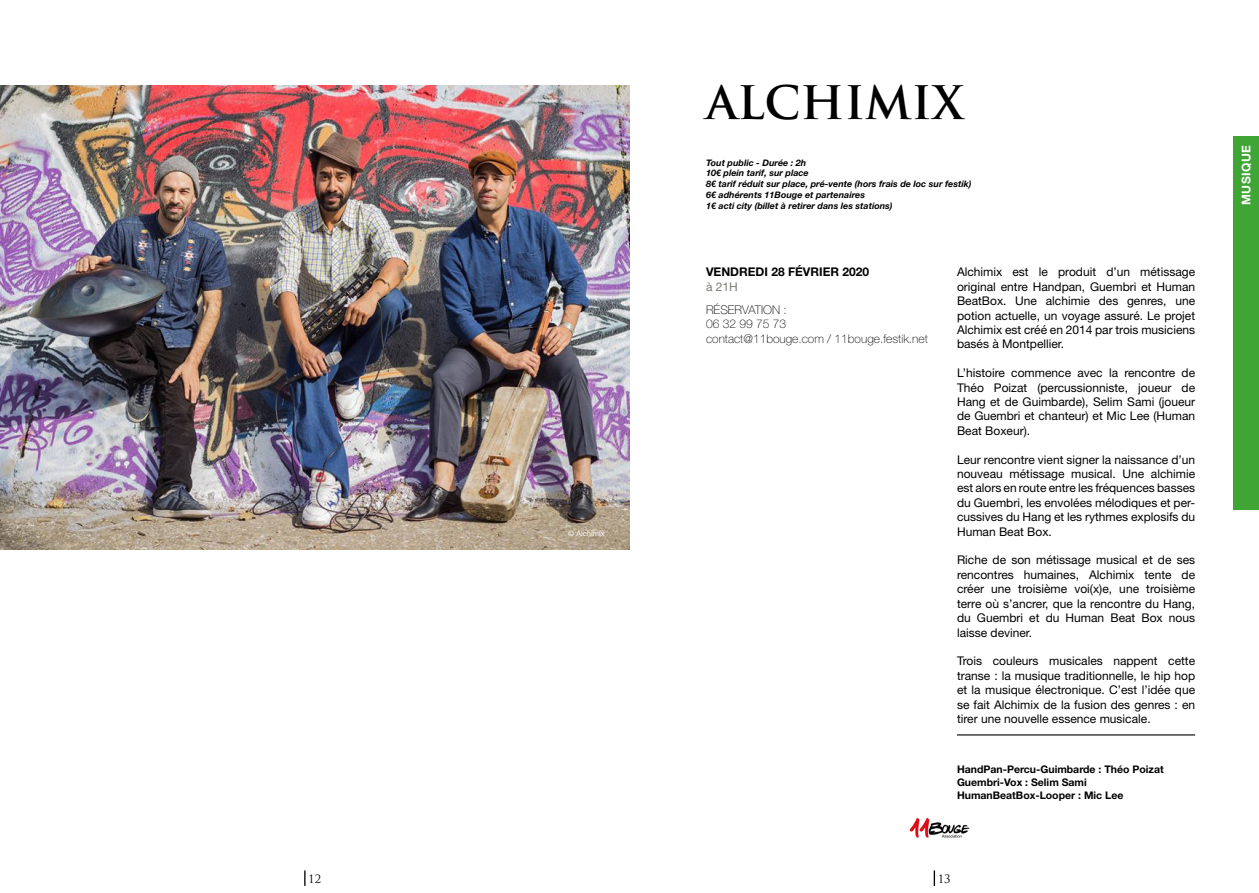
<style>
.page{position:relative;width:1259px;height:893px;background:#fff}
.page>*{position:absolute;margin:0;border:0;box-sizing:border-box;transform-origin:0 0}
.t1{font:700 45px "Trajan Pro";color:#000}
.t2{font:12px/14.4px "Helvetica Neue LT Std";color:#000;text-align:justify}
.t3{font:100 12px/14.4px "Helvetica Neue LT Std";color:#000}
.t4{font:700 12px "Helvetica Neue LT Std";color:#000}
.t5{font:700 12px "Helvetica Neue LT Std";letter-spacing:.04em;color:#fff}
.t6{font:12px "Helvetica Neue LT Std";color:#7b7f77}
.t7{font:11.25px "Trajan Pro";color:#000}
.t8{font:700 10.5px/12.6px "Helvetica Neue LT Std";color:#000}
.t9{font:italic 700 9px/10.8px "Helvetica Neue LT Std";color:#000}
.t10{font:7.5px "Helvetica Neue LT Std";color:#fff}
</style>
<div class="page">
<svg style="left:304px;top:870px;width:1px;height:16px"></svg>
<svg style="left:933px;top:870px;width:2px;height:16px"></svg>
<img style="left:0;top:85px;width:629px;height:464px">
<img style="left:909px;top:817px;width:61px;height:21px">
<div style="left:1233px;top:137px;width:26px;height:373px;background:#3fa535"></div>
<hr style="left:957px;top:734px;width:238px;height:1px;background:#000">
<p class="t10" style="left:568px;top:529px;width:38px">© Alchimix</p>
<h1 class="t1" style="left:706px;top:74px;width:259px">ALCHIMIX</h1>
<p class="t9" style="left:706px;top:157px;width:267px">Tout public - Durée : 2h<br>10€ plein tarif, sur place<br>8€ tarif réduit sur place, pré-vente (hors frais de loc sur festik)<br>6€ adhérents 11Bouge et partenaires<br>1€ acti city (billet à retirer dans les stations)</p>
<p class="t4" style="left:706px;top:265px;width:165px">VENDREDI 28 FÉVRIER 2020</p>
<p class="t6" style="left:706px;top:279px;width:33px">à 21H</p>
<p class="t3" style="left:706px;top:302px;width:223px">RÉSERVATION :<br>06 32 99 75 73<br>contact@11bouge.com / 11bouge.festik.net</p>
<p class="t2" style="left:957px;top:265px;width:240px">Alchimix est le produit d’un métissage original entre Handpan, Guembri et Human BeatBox. Une alchimie des genres, une potion actuelle, un voyage assuré. Le projet Alchimix est créé en 2014 par trois musiciens basés à Montpellier.</p>
<p class="t2" style="left:957px;top:366px;width:240px">L’histoire commence avec la rencontre de Théo Poizat (percussionniste, joueur de Hang et de Guimbarde), Selim Sami (joueur de Guembri et chanteur) et Mic Lee (Human Beat Boxeur).</p>
<p class="t2" style="left:957px;top:452px;width:240px">Leur rencontre vient signer la naissance d’un nouveau métissage musical. Une alchimie est alors en route entre les fréquences basses du Guembri, les envolées mélodiques et per&shy;cussives du Hang et les rythmes explosifs du Human Beat Box.</p>
<p class="t2" style="left:957px;top:553px;width:240px">Riche de son métissage musical et de ses rencontres humaines, Alchimix tente de créer une troisième voi(x)e, une troisième terre où s’ancrer, que la rencontre du Hang, du Guembri et du Human Beat Box nous laisse deviner.</p>
<p class="t2" style="left:957px;top:654px;width:240px">Trois couleurs musicales nappent cette transe : la musique traditionnelle, le hip hop et la musique électronique. C’est l’idée que se fait Alchimix de la fusion des genres : en tirer une nouvelle essence musicale.</p>
<p class="t8" style="left:957px;top:763px;width:208px">HandPan-Percu-Guimbarde : Théo Poizat<br>Guembri-Vox : Selim Sami<br>HumanBeatBox-Looper : Mic Lee</p>
<p class="t7" style="left:308px;top:872px;width:14px">12</p>
<p class="t7" style="left:938px;top:872px;width:14px">13</p>
<p class="t5" style="left:1238px;top:205px;width:61px;rotate:-90deg">MUSIQUE</p>
</div>
